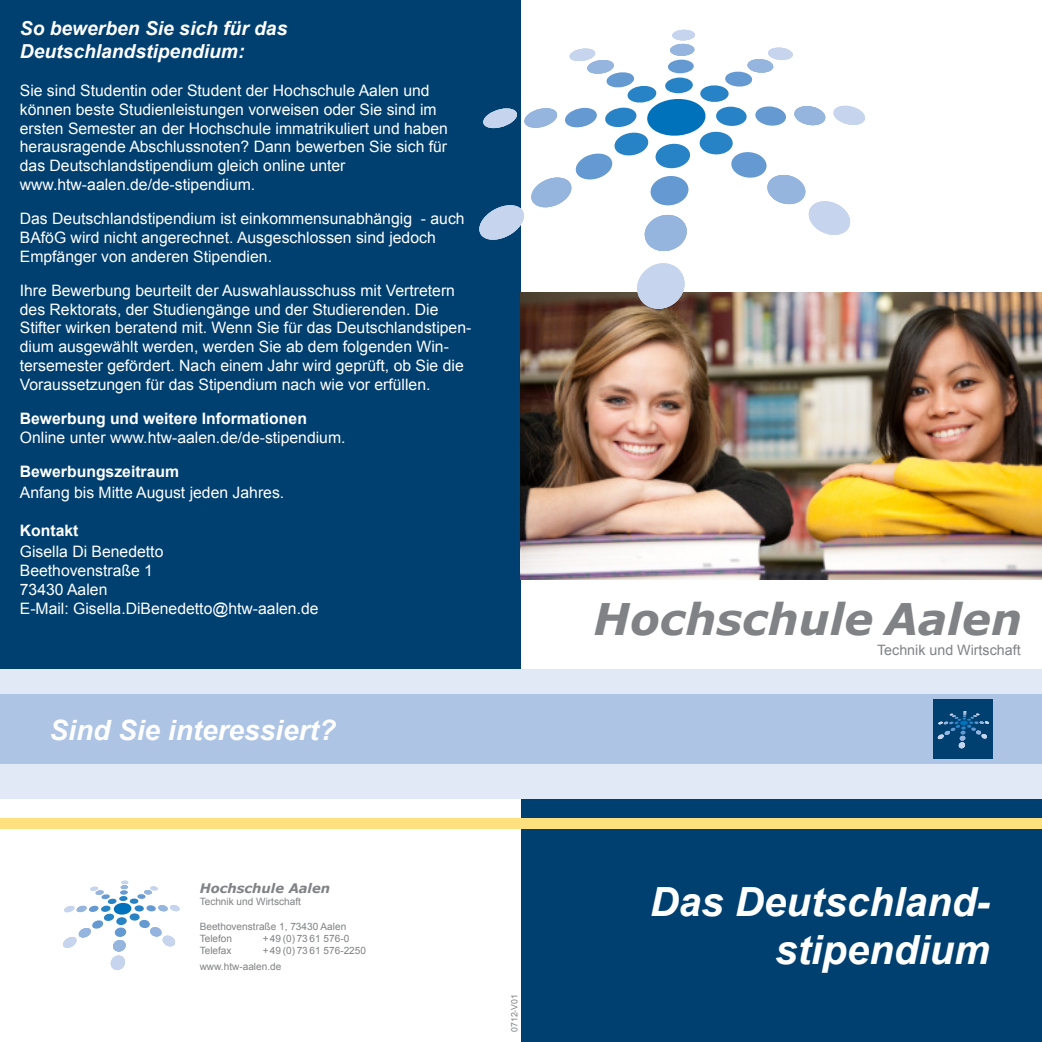
<style>
.page{position:relative;width:1042px;height:1042px;background:#fff}
.page>*{position:absolute;margin:0;border:0;box-sizing:border-box;transform-origin:0 0}
.Hochschule_Aalen_Tit{font:italic 700 43.57px "Verdana";color:#808285}
.Name_Studiengang{font:italic 700 40.25px "Arial";color:#fff}
.Seiten-Headlines_Wei{font:italic 700 28px "Arial";color:#fff}
.Headline_Weiß_auf_Bl{font:italic 700 19.25px/23.1px "Arial";color:#fff}
.Subheadline_Weiß_auf{font:15.75px/18.9px "Arial";color:#fff}
.Bodytext_Weiß_auf_Bl{font:15.75px/18.9px "Arial";color:#fff}
.Subheadline_Weiß_auf-2{font:700 15.75px "Arial";color:#fff}
.Untertitel{font:14.17px "Arial";color:#808285}
.RS_HS{font:italic 700 13.12px "Verdana";color:#808285}
.RS_Studiengang{font:10.15px/12.1px "Arial";color:#808285}
.RS_Technik_und_Wirts{font:10.15px "Arial";color:#808285}
.RS_Adresse___Tel_Fax{font:10.15px "Arial";color:#808285}
.Seiten-Headlines_Wei-2{font:8.75px "Arial";color:#808285}
.s1{font-weight:700}
</style>
<div class="page">
<div style="left:0;top:0;width:521px;height:670px;background:#004071"></div>
<div style="left:521px;top:799px;width:521px;height:243px;background:#004071"></div>
<div style="left:0;top:670px;width:1042px;height:129px;background:#e1e9f6"></div>
<div style="left:0;top:819px;width:1042px;height:10px;background:#ffe07f"></div>
<div style="left:0;top:694px;width:1042px;height:70px;background:#adc4e5"></div>
<div style="left:933px;top:699px;width:59px;height:60px;background:#004071"></div>
<div style="left:958px;top:742px;width:7px;height:6px;background:#c6d5ed;border-radius:50%"></div>
<svg style="left:937px;top:711px;width:52px;height:29px"></svg>
<div style="left:113px;top:940px;width:13px;height:11px;background:#95b5de;border-radius:50%"></div>
<svg style="left:110px;top:955px;width:15px;height:15px"></svg>
<svg style="left:63px;top:881px;width:117px;height:67px"></svg>
<img style="left:520px;top:292px;width:522px;height:288px">
<div style="left:670px;top:44px;width:24px;height:12px;background:#95b5de;border-radius:50%"></div>
<div style="left:672px;top:30px;width:23px;height:10px;background:#c6d5ed;border-radius:50%"></div>
<svg style="left:635px;top:263px;width:50px;height:46px;background:#c2c9d9"></svg>
<svg style="left:479px;top:47px;width:386px;height:204px"></svg>
<p class="Headline_Weiß_auf_Bl" style="left:20px;top:17px;width:269px">So bewerben Sie sich für das<br>Deutschlandstipendium:</p>
<p class="Subheadline_Weiß_auf" style="left:20px;top:81px;width:430px">Sie sind Studentin oder Student der Hochschule Aalen und können beste Studienleistungen vorweisen oder Sie sind im ersten Semester an der Hochschule immatrikuliert und haben herausragende Abschlussnoten? Dann bewerben Sie sich für das Deutschlandstipendium gleich online unter www.htw-aalen.de/de-stipendium.</p>
<p class="Subheadline_Weiß_auf" style="left:20px;top:209px;width:446px">Das Deutschlandstipendium ist einkommensunabhängig - auch<br>BAföG wird nicht angerechnet. Ausgeschlossen sind jedoch<br>Empfänger von anderen Stipendien.</p>
<p class="Subheadline_Weiß_auf" style="left:20px;top:281px;width:453px">Ihre Bewerbung beurteilt der Auswahlausschuss mit Vertretern des Rektorats, der Studiengänge und der Studierenden. Die Stifter wirken beratend mit. Wenn Sie für das Deutschlandstipen&shy;dium ausgewählt werden, werden Sie ab dem folgenden Win&shy;tersemester gefördert. Nach einem Jahr wird geprüft, ob Sie die Voraussetzungen für das Stipendium nach wie vor erfüllen.</p>
<p class="Subheadline_Weiß_auf" style="left:20px;top:409px;width:327px"><span class="s1">Bewerbung und weitere Informationen<br></span>Online unter www.htw-aalen.de/de-stipendium.</p>
<p class="Subheadline_Weiß_auf-2" style="left:20px;top:460px;width:161px">Bewerbungszeitraum</p>
<p class="Bodytext_Weiß_auf_Bl" style="left:20px;top:483px;width:266px">Anfang bis Mitte August jeden Jahres.</p>
<p class="Subheadline_Weiß_auf-2" style="left:20px;top:519px;width:60px">Kontakt</p>
<p class="Bodytext_Weiß_auf_Bl" style="left:20px;top:542px;width:300px">Gisella Di Benedetto<br>Beethovenstraße 1<br>73430 Aalen<br>E-Mail: Gisella.DiBenedetto@htw-aalen.de</p>
<p class="Seiten-Headlines_Wei" style="left:50px;top:711px;width:288px">Sind Sie interessiert?</p>
<p class="RS_HS" style="left:200px;top:879px;width:132px">Hochschule Aalen</p>
<p class="RS_Technik_und_Wirts" style="left:200px;top:895px;width:103px">Technik und Wirtschaft</p>
<p class="RS_Studiengang" style="left:200px;top:920px;width:148px">Beethovenstraße 1, 73430 Aalen<br>Telefon</p>
<p class="RS_Studiengang" style="left:263px;top:932px;width:88px">+49 (0) 73 61 576-0</p>
<p class="RS_Studiengang" style="left:200px;top:944px;width:33px">Telefax</p>
<p class="RS_Studiengang" style="left:263px;top:944px;width:105px">+49 (0) 73 61 576-2250</p>
<p class="RS_Adresse___Tel_Fax" style="left:200px;top:960px;width:83px">www.htw-aalen.de</p>
<p class="Seiten-Headlines_Wei-2" style="left:509px;top:1032px;width:39px;rotate:-90deg">0712-V01</p>
<p class="Hochschule_Aalen_Tit" style="left:593px;top:588px;width:430px">Hochschule Aalen</p>
<p class="Untertitel" style="left:877px;top:640px;width:145px">Technik und Wirtschaft</p>
<p class="Name_Studiengang" style="left:650px;top:875px;width:342px">Das Deutschland-</p>
<p class="Name_Studiengang" style="left:775px;top:923px;width:216px">stipendium</p>
</div>
